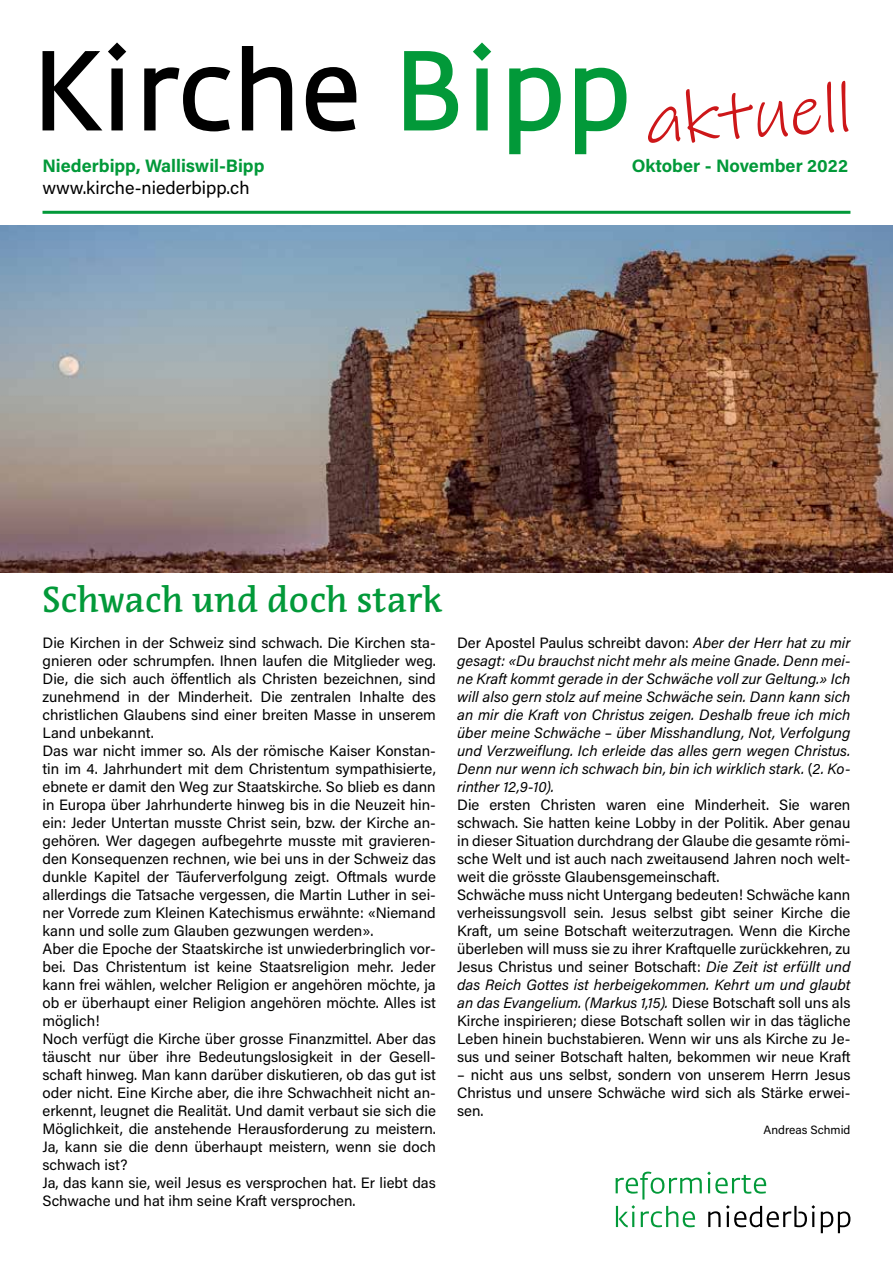
<style>
.page{position:relative;width:893px;height:1263px;background:#fff}
.page>*{position:absolute;margin:0;border:0;box-sizing:border-box;transform-origin:0 0}
.t1{font:72px "Ink Free";color:#cd1719}
.t2{font:500 36px "Acuta";color:#029939}
.t3{font:700 18px "Acumin Pro";color:#029939}
.t4{font:18px "Acumin Pro";color:#000}
.t5{font:15px/18px "Acumin Pro";color:#000}
.t6{font:italic 15px/18px "Acumin Pro";color:#000;text-align:justify}
.t7{font:12px "Acumin Pro";color:#000}
.s1{font-style:normal}
.s2{font-style:italic}
</style>
<div class="page">
<svg style="left:708px;top:1205px;width:142px;height:28px"></svg>
<svg style="left:616px;top:1205px;width:79px;height:22px"></svg>
<svg style="left:616px;top:1171px;width:150px;height:28px"></svg>
<svg style="left:404px;top:42px;width:223px;height:113px"></svg>
<svg style="left:42px;top:42px;width:315px;height:90px"></svg>
<hr style="left:43px;top:211px;width:807px;height:3px;background:#029939">
<img style="left:0;top:225px;width:893px;height:347px">
<h1 class="t1" style="left:642px;top:73px;width:208px;rotate:-3deg">aktuell</h1>
<p class="t3" style="left:43px;top:153px;width:223px">Niederbipp, Walliswil-Bipp</p>
<p class="t3" style="left:632px;top:153px;width:218px">Oktober - November 2022</p>
<p class="t4" style="left:43px;top:175px;width:208px">www.kirche-niederbipp.ch</p>
<h2 class="t2" style="left:43px;top:578px;width:401px">Schwach und doch stark</h2>
<p class="t5" style="left:43px;top:633px;width:395px">Die Kirchen in der Schweiz sind schwach. Die Kirchen sta&shy;gnieren oder schrumpfen. Ihnen laufen die Mitglieder weg.<br>Die, die sich auch öffentlich als Christen bezeichnen, sind zunehmend in der Minderheit. Die zentralen Inhalte des christlichen Glaubens sind einer breiten Masse in unserem Land unbekannt.<br>Das war nicht immer so. Als der römische Kaiser Konstan&shy;tin im 4. Jahrhundert mit dem Christentum sympathisierte, ebnete er damit den Weg zur Staatskirche. So blieb es dann in Europa über Jahrhunderte hinweg bis in die Neuzeit hin&shy;ein: Jeder Untertan musste Christ sein, bzw. der Kirche an&shy;gehören. Wer dagegen aufbegehrte musste mit gravieren&shy;den Konsequenzen rechnen, wie bei uns in der Schweiz das dunkle Kapitel der Täuferverfolgung zeigt. Oftmals wurde allerdings die Tatsache vergessen, die Martin Luther in sei&shy;ner Vorrede zum Kleinen Katechismus erwähnte: «Niemand kann und solle zum Glauben gezwungen werden».<br>Aber die Epoche der Staatskirche ist unwiederbringlich vor&shy;bei. Das Christentum ist keine Staatsreligion mehr. Jeder kann frei wählen, welcher Religion er angehören möchte, ja ob er überhaupt einer Religion angehören möchte. Alles ist möglich!<br>Noch verfügt die Kirche über grosse Finanzmittel. Aber das täuscht nur über ihre Bedeutungslosigkeit in der Gesell&shy;schaft hinweg. Man kann darüber diskutieren, ob das gut ist oder nicht. Eine Kirche aber, die ihre Schwachheit nicht an&shy;erkennt, leugnet die Realität. Und damit verbaut sie sich die Möglichkeit, die anstehende Herausforderung zu meistern.<br>Ja, kann sie die denn überhaupt meistern, wenn sie doch schwach ist?<br>Ja, das kann sie, weil Jesus es versprochen hat. Er liebt das Schwache und hat ihm seine Kraft versprochen.</p>
<p class="t6" style="left:457px;top:633px;width:395px"><span class="s1">Der Apostel Paulus schreibt davon:</span> Aber der Herr hat zu mir gesagt: «Du brauchst nicht mehr als meine Gnade. Denn mei&shy;ne Kraft kommt gerade in der Schwäche voll zur Geltung.» Ich will also gern stolz auf meine Schwäche sein. Dann kann sich an mir die Kraft von Christus zeigen. Deshalb freue ich mich über meine Schwäche – über Misshandlung, Not, Verfolgung und Verzweiflung. Ich erleide das alles gern wegen Christus.<br>Denn nur wenn ich schwach bin, bin ich wirklich stark. <span class="s1">(</span>2. Ko&shy;rinther 12,9-10).</p>
<p class="t5" style="left:457px;top:795px;width:395px">Die ersten Christen waren eine Minderheit. Sie waren schwach. Sie hatten keine Lobby in der Politik. Aber genau in dieser Situation durchdrang der Glaube die gesamte römi&shy;sche Welt und ist auch nach zweitausend Jahren noch welt&shy;weit die grösste Glaubensgemeinschaft.<br>Schwäche muss nicht Untergang bedeuten! Schwäche kann verheissungsvoll sein. Jesus selbst gibt seiner Kirche die Kraft, um seine Botschaft weiterzutragen. Wenn die Kirche überleben will muss sie zu ihrer Kraftquelle zurückkehren, zu Jesus Christus und seiner Botschaft: <span class="s2">Die Zeit ist erfüllt und das Reich Gottes ist herbeigekommen. Kehrt um und glaubt an das Evangelium. (Markus 1,15).</span> Diese Botschaft soll uns als Kirche inspirieren; diese Botschaft sollen wir in das tägliche Leben hinein buchstabieren. Wenn wir uns als Kirche zu Je&shy;sus und seiner Botschaft halten, bekommen wir neue Kraft</p>
<p class="t5" style="left:457px;top:1065px;width:395px;text-align:justify">– nicht aus uns selbst, sondern von unserem Herrn Jesus Christus und unsere Schwäche wird sich als Stärke erwei&shy;sen.</p>
<p class="t7" style="left:763px;top:1121px;width:88px">Andreas Schmid</p>
</div>
